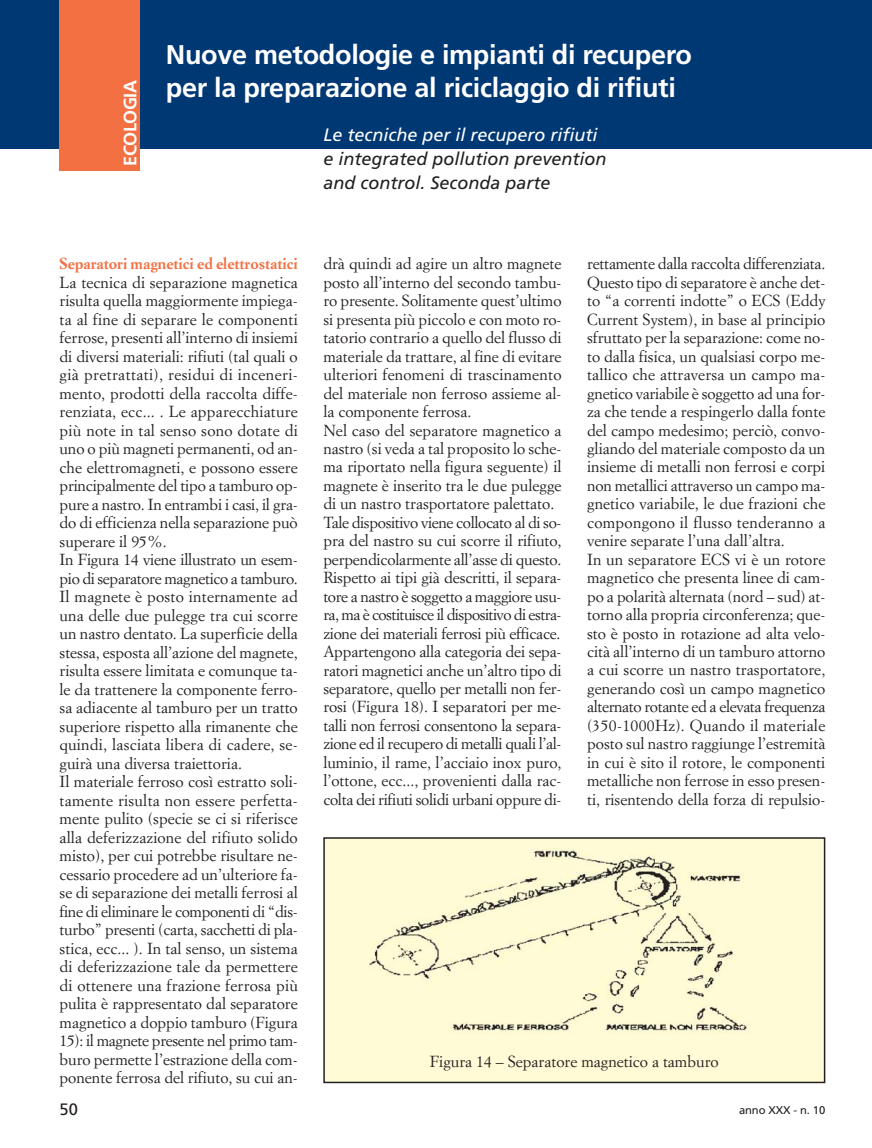
<style>
.page{position:relative;width:872px;height:1148px;background:#fff}
.page>*{position:absolute;margin:0;border:0;box-sizing:border-box;transform-origin:0 0}
.t1{font:700 27px/33px "Frutiger";letter-spacing:-.01em;color:#fff}
.t2{font:italic 18px/24px "Frutiger";color:#231f20}
.t3{font:italic 18px "Frutiger";color:#fff}
.t4{font:700 18px "Frutiger";letter-spacing:-.03em;color:#fff}
.t5{font:16.5px "Frutiger";color:#231f20}
.t6{font:15.75px/18.5px "Simoncini Garamond";color:#231f20}
.t7{font:700 15.75px "Simoncini Garamond";color:#f37042}
.t8{font:11.25px "Frutiger";letter-spacing:-.01em;color:#231f20}
</style>
<div class="page">
<div style="left:0;top:0;width:872px;height:149px;background:#003874"></div>
<div style="left:60px;top:0;width:80px;height:170px;background:#f37042"></div>
<div style="left:324px;top:838px;width:500px;height:244px;background:#fffcd5"></div>
<img style="left:369px;top:849px;width:378px;height:185px">
<div style="left:323px;top:837px;width:502px;height:246px;border:2px solid #231f20"></div>
<p class="t4" style="left:123px;top:166px;width:87px;rotate:-90deg">ECOLOGIA</p>
<h1 class="t1" style="left:166px;top:40px;width:527px">Nuove metodologie e impianti di recupero per la preparazione al riciclaggio di rifiuti</h1>
<p class="t3" style="left:323px;top:128px;width:276px">Le tecniche per il recupero rifiuti</p>
<p class="t2" style="left:323px;top:148px;width:285px">e integrated pollution prevention and control. Seconda parte</p>
<p class="t7" style="left:60px;top:257px;width:240px">Separatori magnetici ed elettrostatici</p>
<p class="t6" style="left:60px;top:274px;width:240px">La tecnica di separazione magnetica risulta quella maggiormente impiega&shy;ta al fine di separare le componenti ferrose, presenti all’interno di insiemi di diversi materiali: rifiuti (tal quali o già pretrattati), residui di inceneri&shy;mento, prodotti della raccolta diffe&shy;renziata, ecc... . Le apparecchiature più note in tal senso sono dotate di uno o più magneti permanenti, od an&shy;che elettromagneti, e possono essere principalmente del tipo a tamburo op&shy;pure a nastro. In entrambi i casi, il gra&shy;do di efficienza nella separazione può superare il 95%.<br>In Figura 14 viene illustrato un esem&shy;pio di separatore magnetico a tamburo.<br>Il magnete è posto internamente ad una delle due pulegge tra cui scorre un nastro dentato. La superficie della stessa, esposta all’azione del magnete, risulta essere limitata e comunque ta&shy;le da trattenere la componente ferro&shy;sa adiacente al tamburo per un tratto superiore rispetto alla rimanente che quindi, lasciata libera di cadere, se&shy;guirà una diversa traiettoria.<br>Il materiale ferroso così estratto soli&shy;tamente risulta non essere perfetta&shy;mente pulito (specie se ci si riferisce alla deferizzazione del rifiuto solido misto), per cui potrebbe risultare ne&shy;cessario procedere ad un’ulteriore fa&shy;se di separazione dei metalli ferrosi al fine di eliminare le componenti di “dis&shy;turbo” presenti (carta, sacchetti di pla&shy;stica, ecc... ). In tal senso, un sistema di deferizzazione tale da permettere di ottenere una frazione ferrosa più pulita è rappresentato dal separatore magnetico a doppio tamburo (Figura 15): il magnete presente nel primo tam&shy;buro permette l’estrazione della com&shy;ponente ferrosa del rifiuto, su cui an-</p>
<p class="t6" style="left:323px;top:256px;width:240px">drà quindi ad agire un altro magnete posto all’interno del secondo tambu&shy;ro presente. Solitamente quest’ultimo si presenta più piccolo e con moto ro&shy;tatorio contrario a quello del flusso di materiale da trattare, al fine di evitare ulteriori fenomeni di trascinamento del materiale non ferroso assieme al&shy;la componente ferrosa.<br>Nel caso del separatore magnetico a nastro (si veda a tal proposito lo sche&shy;ma riportato nella figura seguente) il magnete è inserito tra le due pulegge di un nastro trasportatore palettato.<br>Tale dispositivo viene collocato al di so&shy;pra del nastro su cui scorre il rifiuto, perpendicolarmente all’asse di questo.<br>Rispetto ai tipi già descritti, il separa&shy;tore a nastro è soggetto a maggiore usu&shy;ra, ma è costituisce il dispositivo di estra&shy;zione dei materiali ferrosi più efficace.<br>Appartengono alla categoria dei sepa&shy;ratori magnetici anche un’altro tipo di separatore, quello per metalli non fer&shy;rosi (Figura 18). I separatori per me&shy;talli non ferrosi consentono la separa&shy;zione ed il recupero di metalli quali l’al&shy;luminio, il rame, l’acciaio inox puro, l’ottone, ecc..., provenienti dalla rac&shy;colta dei rifiuti solidi urbani oppure di-</p>
<p class="t6" style="left:587px;top:256px;width:240px">rettamente dalla raccolta differenziata.<br>Questo tipo di separatore è anche det&shy;to “a correnti indotte” o ECS (Eddy Current System), in base al principio sfruttato per la separazione: come no&shy;to dalla fisica, un qualsiasi corpo me&shy;tallico che attraversa un campo ma&shy;gnetico variabile è soggetto ad una for&shy;za che tende a respingerlo dalla fonte del campo medesimo; perciò, convo&shy;gliando del materiale composto da un insieme di metalli non ferrosi e corpi non metallici attraverso un campo ma&shy;gnetico variabile, le due frazioni che compongono il flusso tenderanno a venire separate l’una dall’altra.<br>In un separatore ECS vi è un rotore magnetico che presenta linee di cam&shy;po a polarità alternata (nord – sud) at&shy;torno alla propria circonferenza; que&shy;sto è posto in rotazione ad alta velo&shy;cità all’interno di un tamburo attorno a cui scorre un nastro trasportatore, generando così un campo magnetico alternato rotante ed a elevata frequenza (350-1000Hz). Quando il materiale posto sul nastro raggiunge l’estremità in cui è sito il rotore, le componenti metalliche non ferrose in esso presen&shy;ti, risentendo della forza di repulsio-</p>
<p class="t6" style="left:430px;top:1053px;width:290px">Figura 14 – Separatore magnetico a tamburo</p>
<p class="t5" style="left:60px;top:1102px;width:20px">50</p>
<p class="t8" style="left:739px;top:1106px;width:88px">anno XXX - n. 10</p>
</div>
